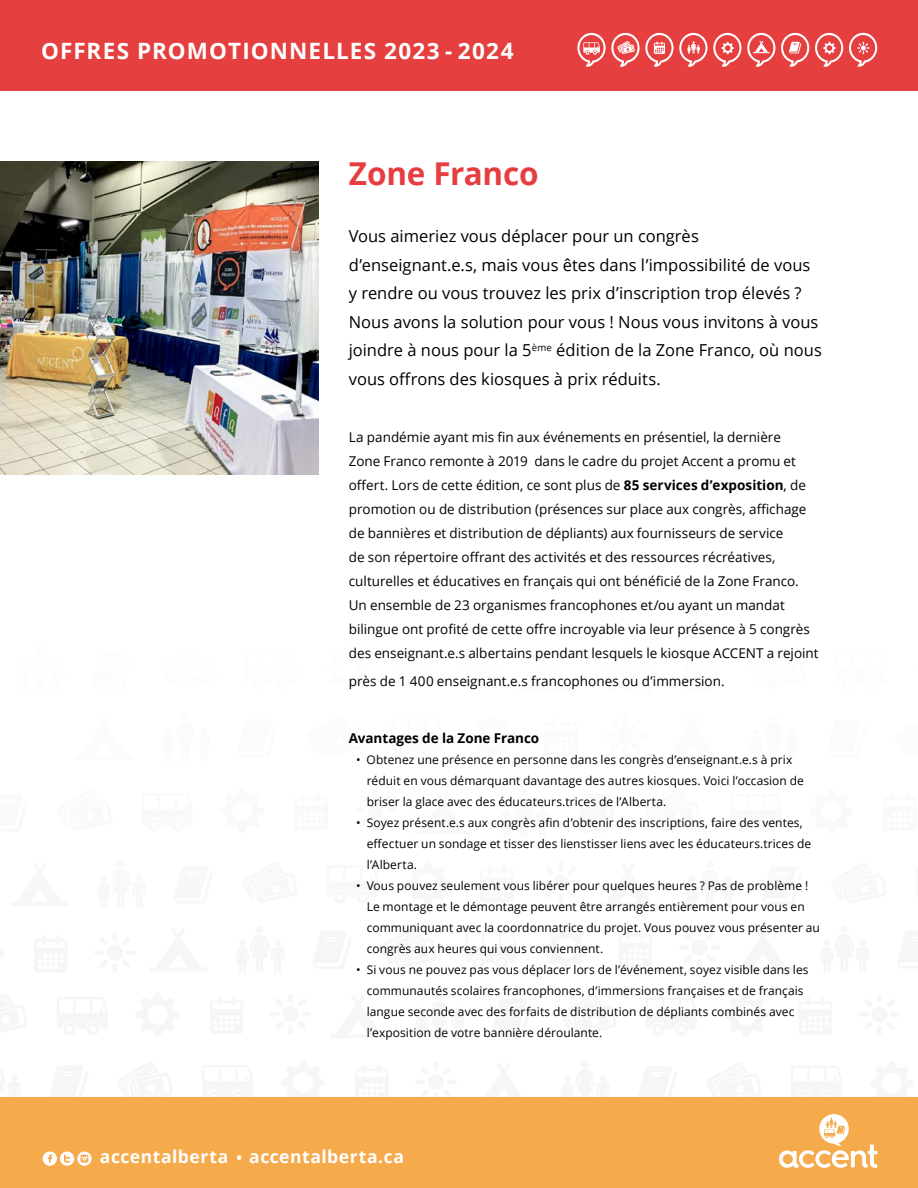
<style>
.page{position:relative;width:918px;height:1188px;background:#fff}
.page>*{position:absolute;margin:0;border:0;box-sizing:border-box;transform-origin:0 0}
.t1{font:700 31.5px "Open Sans";letter-spacing:-.01em;color:#e63e40}
.t2{font:700 22.5px "Open Sans";letter-spacing:.045em;color:#fff}
.t3{font:700 17.55px "Open Sans";letter-spacing:.03em;color:#fff}
.t4{font:16.5px/28.5px "Open Sans";color:#000}
.t5{font:13.5px/24px "Open Sans";color:#000}
.t6{font:700 13.5px "Open Sans";color:#000}
.t7{font:12px/21px "Open Sans";letter-spacing:.005em;color:#000}
.s1{font-weight:700}
.s2{font-size:15px}
</style>
<div class="page">
<div style="left:0;top:0;width:918px;height:91px;background:#e53f3f"></div>
<div style="left:0;top:1098px;width:918px;height:90px;background:#f5ab4c"></div>
<svg style="left:42px;top:1151px;width:50px;height:15px"></svg>
<svg style="left:815px;top:33px;width:28px;height:34px"></svg>
<svg style="left:781px;top:33px;width:28px;height:34px"></svg>
<svg style="left:577px;top:33px;width:164px;height:34px"></svg>
<svg style="left:747px;top:33px;width:28px;height:34px"></svg>
<svg style="left:849px;top:33px;width:28px;height:34px"></svg>
<svg style="left:779px;top:1114px;width:98px;height:54px"></svg>
<img style="left:0;top:161px;width:319px;height:314px">
<h2 class="t2" style="left:41px;top:35px;width:474px">OFFRES PROMOTIONNELLES 2023 - 2024</h2>
<h1 class="t1" style="left:349px;top:152px;width:191px">Zone Franco</h1>
<p class="t4" style="left:349px;top:222px;width:475px">Vous aimeriez vous déplacer pour un congrès d’enseignant.e.s, mais vous êtes dans l’impossibilité de vous y rendre ou vous trouvez les prix d’inscription trop élevés ?<br>Nous avons la solution pour vous ! Nous vous invitons à vous joindre à nous pour la 5<sup>ème</sup> édition de la Zone Franco, où nous vous offrons des kiosques à prix réduits.</p>
<p class="t5" style="left:349px;top:425px;width:471px">La pandémie ayant mis fin aux événements en présentiel, la dernière<br>Zone Franco remonte à 2019 dans le cadre du projet Accent a promu et offert. Lors de cette édition, ce sont plus de <span class="s1">85 services d’exposition</span>, de promotion ou de distribution (présences sur place aux congrès, affichage de bannières et distribution de dépliants) aux fournisseurs de service<br>de son répertoire offrant des activités et des ressources récréatives, culturelles et éducatives en français qui ont bénéficié de la Zone Franco.<br>Un ensemble de 23 organismes francophones et/ou ayant un mandat bilingue ont profité de cette offre incroyable via leur présence à 5 congrès des enseignant.e.s albertains pendant lesquels le kiosque ACCENT a rejoint</p>
<p class="t5" style="left:349px;top:669px;width:377px">près de 1 400 enseignant.e.s francophones ou d’immersion.</p>
<p class="t6" style="left:349px;top:729px;width:192px">Avantages de la Zone Franco</p>
<p class="t7" style="left:367px;top:749px;width:439px;text-indent:-10px">• Obtenez une présence en personne dans les congrès d’enseignant.e.s à prix réduit en vous démarquant davantage des autres kiosques. Voici l’occasion de briser la glace avec des éducateurs.trices de l’Alberta.</p>
<p class="t7" style="left:367px;top:812px;width:446px;text-indent:-10px">• Soyez présent.e.s aux congrès afin d’obtenir des inscriptions, faire des ventes, effectuer un sondage et tisser des lienstisser liens avec les éducateurs.trices de l’Alberta.</p>
<p class="t7" style="left:367px;top:875px;width:455px;text-indent:-10px">• Vous pouvez seulement vous libérer pour quelques heures ? Pas de problème !<br>Le montage et le démontage peuvent être arrangés entièrement pour vous en communiquant avec la coordonnatrice du projet. Vous pouvez vous présenter au congrès aux heures qui vous conviennent.</p>
<p class="t7" style="left:367px;top:959px;width:443px;text-indent:-10px">• Si vous ne pouvez pas vous déplacer lors de l’événement, soyez visible dans les communautés scolaires francophones, d’immersions françaises et de français langue seconde avec des forfaits de distribution de dépliants combinés avec l’exposition de votre bannière déroulante.</p>
<h3 class="t3" style="left:100px;top:1144px;width:305px">accentalberta <span class="s2">•</span> accentalberta.ca</h3>
</div>
